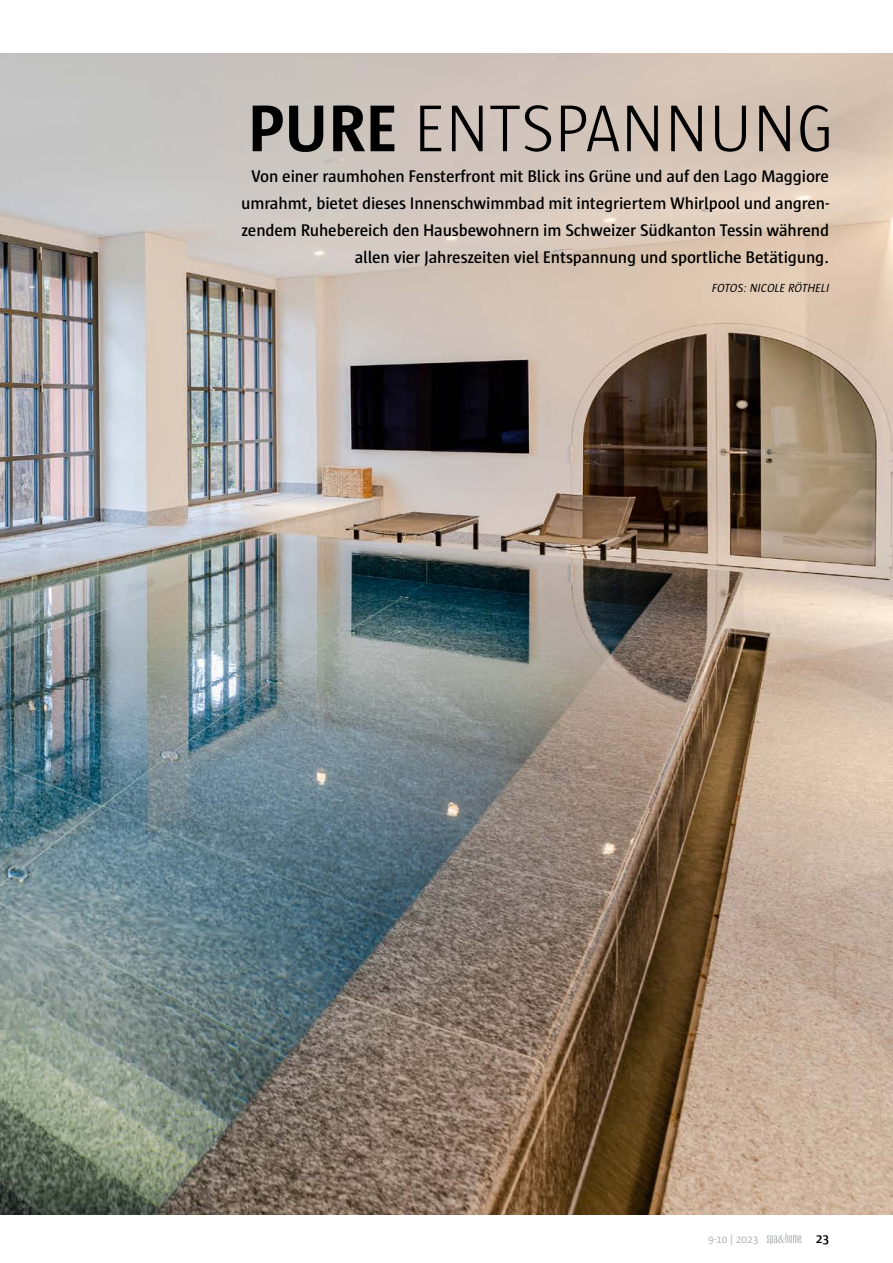
<style>
.page{position:relative;width:893px;height:1263px;background:#fff}
.page>*{position:absolute;margin:0;border:0;box-sizing:border-box;transform-origin:0 0}
.t1{font:300 67.5px "Sun";color:#000}
.t2{font:600 17.25px/27px "Sun";letter-spacing:-.01em;color:#000;text-align:right}
.t3{font:600 13.5px "Sun";color:#000}
.t4{font:italic 12px "Sun";color:#000}
.t5{font:11.25px "Sun";color:#b1b3b4}
.s1{font-weight:700}
</style>
<div class="page">
<svg style="left:767px;top:1233px;width:34px;height:11px"></svg>
<img style="left:0;top:53px;width:893px;height:1161px">
<h1 class="t1" style="left:248px;top:93px;width:589px"><span class="s1">PURE</span> ENTSPANNUNG</h1>
<p class="t2" style="left:241px;top:163px;width:589px">Von einer raumhohen Fensterfront mit Blick ins Grüne und auf den Lago Maggiore umrahmt, bietet dieses Innenschwimmbad mit integriertem Whirlpool und angren&shy;zendem Ruhebereich den Hausbewohnern im Schweizer Südkanton Tessin während allen vier Jahreszeiten viel Entspannung und sportliche Betätigung.</p>
<p class="t4" style="left:712px;top:281px;width:119px">FOTOS: NICOLE RÖTHELI</p>
<p class="t5" style="left:708px;top:1233px;width:52px">9-10 | 2023</p>
<p class="t3" style="left:816px;top:1231px;width:15px">23</p>
</div>
